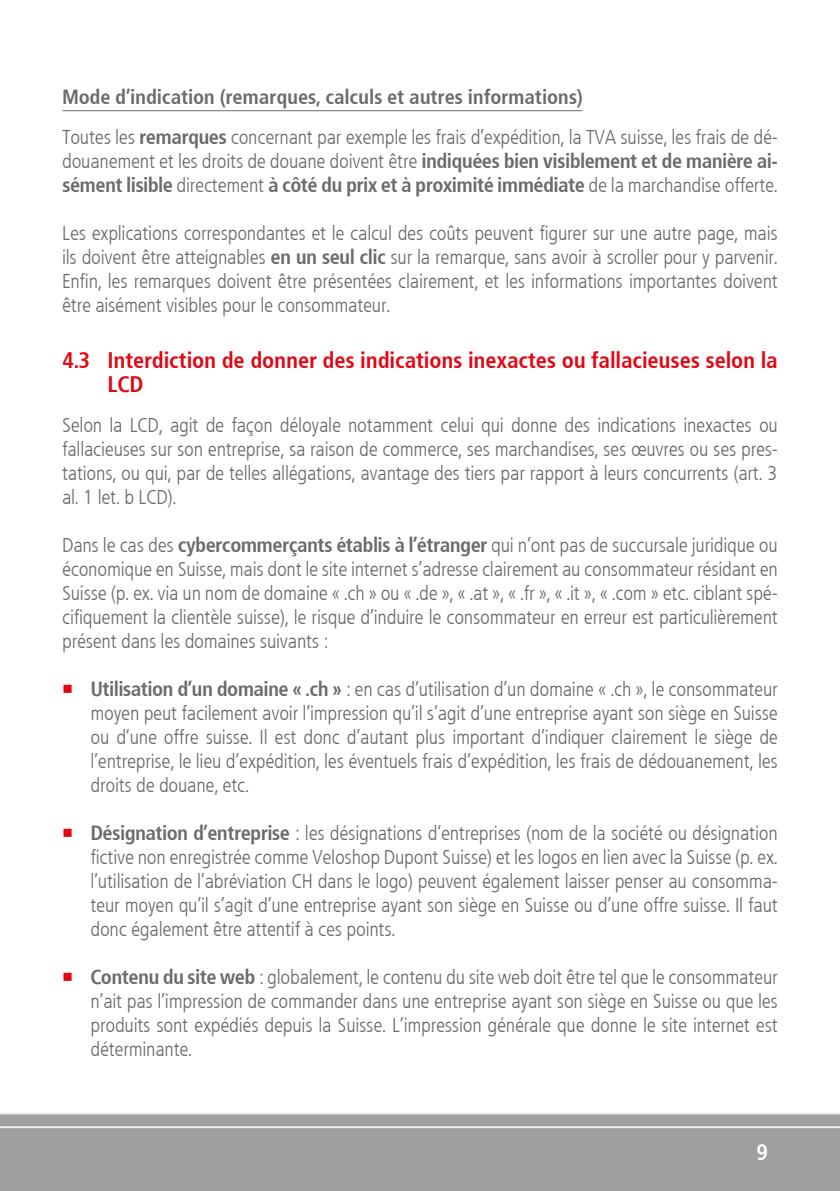
<style>
.page{position:relative;width:840px;height:1191px;background:#fff}
.page>*{position:absolute;margin:0;border:0;box-sizing:border-box;transform-origin:0 0}
.t1{font:700 22px/24px "Frutiger Condensed BQ";letter-spacing:.02em;color:#e30613}
.t2{font:700 22px "Frutiger Condensed BQ";color:#fff}
.t3{font:300 20px/24px "Frutiger Condensed BQ";letter-spacing:.02em;color:#6b6b6a;text-align:justify}
.t4{font:700 20px/24px "Frutiger Condensed BQ";color:#6b6b6a}
.s1{font-weight:700}
.s2{font-weight:300}
</style>
<div class="page">
<div style="left:0;top:1113px;width:839px;height:78px;background:#9f9f9f"></div>
<hr style="left:0;top:1126px;width:839px;height:2px;background:#ededed">
<hr style="left:0;top:1112px;width:839px;height:2px;background:#ededed">
<hr style="left:62px;top:110px;width:520px;height:1px;background:#6b6b6a">
<p class="t3" style="left:62px;top:77px;width:716px;line-height:40px"><span class="s1">Mode d’indication (remarques, calculs et autres informations)<br></span>Toutes les <span class="s1">remarques</span> concernant par exemple les frais d’expédition, la TVA suisse, les frais de dé-</p>
<p class="t4" style="left:62px;top:149px;width:716px"><span class="s2">douanement et les droits de douane doivent être</span> indiquées bien visiblement et de manière ai&shy;sément lisible <span class="s2">directement</span> à côté du prix et à proximité immédiate <span class="s2">de la marchandise offerte.</span></p>
<p class="t3" style="left:62px;top:221px;width:716px">Les explications correspondantes et le calcul des coûts peuvent figurer sur une autre page, mais ils doivent être atteignables <span class="s1">en un seul clic</span> sur la remarque, sans avoir à scroller pour y parvenir.<br>Enfin, les remarques doivent être présentées clairement, et les informations importantes doivent être aisément visibles pour le consommateur.</p>
<p class="t1" style="left:108px;top:348px;width:670px;text-indent:-45px">4.3 Interdiction de donner des indications inexactes ou fallacieuses selon la<br>LCD</p>
<p class="t3" style="left:62px;top:413px;width:716px">Selon la LCD, agit de façon déloyale notamment celui qui donne des indications inexactes ou fallacieuses sur son entreprise, sa raison de commerce, ses marchandises, ses œuvres ou ses pres&shy;tations, ou qui, par de telles allégations, avantage des tiers par rapport à leurs concurrents (art. 3 al. 1 let. b LCD).</p>
<p class="t3" style="left:62px;top:533px;width:716px">Dans le cas des <span class="s1">cybercommerçants établis à l’étranger</span> qui n’ont pas de succursale juridique ou économique en Suisse, mais dont le site internet s’adresse clairement au consommateur résidant en Suisse (p. ex. via un nom de domaine « .ch » ou « .de », « .at », « .fr », « .it », « .com » etc. ciblant spé&shy;cifiquement la clientèle suisse), le risque d’induire le consommateur en erreur est particulièrement présent dans les domaines suivants :</p>
<p class="t3" style="left:91px;top:677px;width:688px"><span class="s1">Utilisation d’un domaine « .ch »</span> : en cas d’utilisation d’un domaine « .ch », le consommateur moyen peut facilement avoir l’impression qu’il s’agit d’une entreprise ayant son siège en Suisse ou d’une offre suisse. Il est donc d’autant plus important d’indiquer clairement le siège de l’entreprise, le lieu d’expédition, les éventuels frais d’expédition, les frais de dédouanement, les droits de douane, etc.</p>
<p class="t3" style="left:91px;top:821px;width:688px"><span class="s1">Désignation d’entreprise</span> : les désignations d’entreprises (nom de la société ou désignation fictive non enregistrée comme Veloshop Dupont Suisse) et les logos en lien avec la Suisse (p. ex. l’utilisation de l’abréviation CH dans le logo) peuvent également laisser penser au consomma&shy;teur moyen qu’il s’agit d’une entreprise ayant son siège en Suisse ou d’une offre suisse. Il faut donc également être attentif à ces points.</p>
<p class="t3" style="left:91px;top:965px;width:688px"><span class="s1">Contenu du site web</span> : globalement, le contenu du site web doit être tel que le consommateur n’ait pas l’impression de commander dans une entreprise ayant son siège en Suisse ou que les produits sont expédiés depuis la Suisse. L’impression générale que donne le site internet est déterminante.</p>
<p class="t2" style="left:756px;top:1138px;width:13px">9</p>
</div>
